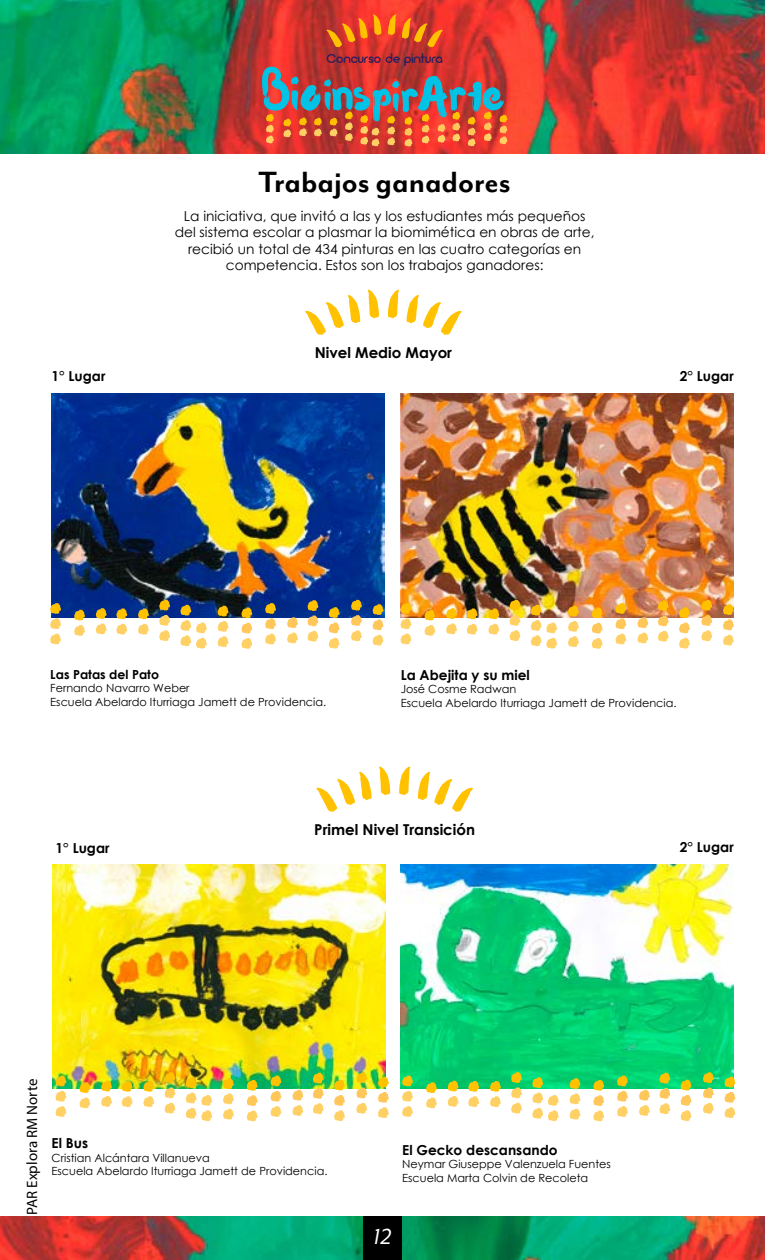
<style>
.page{position:relative;width:765px;height:1260px;background:#fff}
.page>*{position:absolute;margin:0;border:0;box-sizing:border-box;transform-origin:0 0}
.t1{font:700 33.75px "Mr Eaves Mod OT";color:#000}
.t2{font:italic 25px "Mr Eaves Mod OT";color:#fff}
.t3{font:700 15px "Century Gothic";color:#000}
.t4{font:15px "Myriad Pro";color:#000}
.t5{font:13.75px/16.5px "Century Gothic";color:#000;text-align:center}
.t6{font:700 13.75px "Century Gothic";color:#000}
.t7{font:13px "Arciform";color:#261e5d}
.t8{font:700 12.5px "Century Gothic";color:#000}
.t9{font:11.25px/13.5px "Century Gothic";color:#000}
</style>
<div class="page">
<img style="left:0;top:0;width:765px;height:153px">
<img style="left:0;top:1217px;width:765px;height:43px">
<svg style="left:305px;top:295px;width:55px;height:40px"></svg>
<svg style="left:368px;top:290px;width:11px;height:28px"></svg>
<svg style="left:407px;top:295px;width:55px;height:40px"></svg>
<svg style="left:388px;top:290px;width:11px;height:28px"></svg>
<svg style="left:316px;top:772px;width:56px;height:40px"></svg>
<svg style="left:379px;top:767px;width:11px;height:28px"></svg>
<svg style="left:418px;top:772px;width:55px;height:40px"></svg>
<svg style="left:399px;top:767px;width:12px;height:28px"></svg>
<img style="left:53px;top:864px;width:333px;height:224px">
<img style="left:52px;top:394px;width:333px;height:224px">
<img style="left:401px;top:864px;width:333px;height:224px">
<img style="left:401px;top:394px;width:333px;height:224px">
<svg style="left:74px;top:610px;width:11px;height:26px"></svg>
<svg style="left:96px;top:608px;width:11px;height:26px"></svg>
<svg style="left:116px;top:609px;width:11px;height:26px"></svg>
<svg style="left:138px;top:609px;width:11px;height:26px"></svg>
<svg style="left:50px;top:603px;width:11px;height:42px"></svg>
<svg style="left:159px;top:600px;width:11px;height:41px"></svg>
<svg style="left:218px;top:606px;width:11px;height:41px"></svg>
<svg style="left:242px;top:607px;width:10px;height:42px"></svg>
<svg style="left:265px;top:603px;width:11px;height:42px"></svg>
<svg style="left:308px;top:600px;width:11px;height:42px"></svg>
<svg style="left:329px;top:607px;width:11px;height:42px"></svg>
<svg style="left:351px;top:600px;width:11px;height:41px"></svg>
<svg style="left:373px;top:604px;width:11px;height:42px"></svg>
<svg style="left:181px;top:605px;width:26px;height:44px"></svg>
<svg style="left:287px;top:617px;width:11px;height:26px"></svg>
<svg style="left:426px;top:1082px;width:11px;height:26px"></svg>
<svg style="left:448px;top:1081px;width:11px;height:26px"></svg>
<svg style="left:468px;top:1081px;width:11px;height:26px"></svg>
<svg style="left:490px;top:1081px;width:11px;height:26px"></svg>
<svg style="left:402px;top:1076px;width:11px;height:41px"></svg>
<svg style="left:511px;top:1072px;width:11px;height:42px"></svg>
<svg style="left:570px;top:1078px;width:11px;height:42px"></svg>
<svg style="left:593px;top:1080px;width:11px;height:41px"></svg>
<svg style="left:617px;top:1076px;width:11px;height:41px"></svg>
<svg style="left:660px;top:1073px;width:10px;height:41px"></svg>
<svg style="left:681px;top:1080px;width:11px;height:41px"></svg>
<svg style="left:703px;top:1072px;width:11px;height:42px"></svg>
<svg style="left:725px;top:1077px;width:11px;height:41px"></svg>
<svg style="left:532px;top:1077px;width:27px;height:44px"></svg>
<svg style="left:639px;top:1090px;width:11px;height:26px"></svg>
<svg style="left:80px;top:1082px;width:11px;height:26px"></svg>
<svg style="left:101px;top:1081px;width:11px;height:26px"></svg>
<svg style="left:122px;top:1081px;width:11px;height:26px"></svg>
<svg style="left:144px;top:1081px;width:10px;height:26px"></svg>
<svg style="left:56px;top:1076px;width:11px;height:41px"></svg>
<svg style="left:165px;top:1072px;width:11px;height:42px"></svg>
<svg style="left:223px;top:1078px;width:11px;height:42px"></svg>
<svg style="left:247px;top:1080px;width:11px;height:41px"></svg>
<svg style="left:271px;top:1076px;width:11px;height:41px"></svg>
<svg style="left:313px;top:1073px;width:11px;height:41px"></svg>
<svg style="left:334px;top:1080px;width:11px;height:41px"></svg>
<svg style="left:356px;top:1072px;width:11px;height:42px"></svg>
<svg style="left:378px;top:1077px;width:11px;height:41px"></svg>
<svg style="left:186px;top:1077px;width:26px;height:44px"></svg>
<svg style="left:293px;top:1090px;width:11px;height:26px"></svg>
<svg style="left:425px;top:610px;width:11px;height:26px"></svg>
<svg style="left:446px;top:608px;width:11px;height:26px"></svg>
<svg style="left:467px;top:609px;width:11px;height:26px"></svg>
<svg style="left:489px;top:609px;width:10px;height:26px"></svg>
<svg style="left:401px;top:603px;width:11px;height:42px"></svg>
<svg style="left:510px;top:600px;width:11px;height:41px"></svg>
<svg style="left:568px;top:606px;width:11px;height:41px"></svg>
<svg style="left:592px;top:607px;width:11px;height:42px"></svg>
<svg style="left:616px;top:603px;width:11px;height:42px"></svg>
<svg style="left:658px;top:600px;width:11px;height:42px"></svg>
<svg style="left:679px;top:607px;width:11px;height:42px"></svg>
<svg style="left:701px;top:600px;width:11px;height:41px"></svg>
<svg style="left:723px;top:604px;width:11px;height:42px"></svg>
<svg style="left:531px;top:605px;width:26px;height:44px"></svg>
<svg style="left:638px;top:617px;width:11px;height:26px"></svg>
<svg style="left:262px;top:67px;width:246px;height:80px"></svg>
<svg style="left:326px;top:18px;width:41px;height:29px"></svg>
<svg style="left:373px;top:14px;width:8px;height:21px"></svg>
<svg style="left:402px;top:18px;width:41px;height:29px"></svg>
<svg style="left:388px;top:14px;width:8px;height:21px"></svg>
<div style="left:363px;top:1216px;width:39px;height:44px;background:#000"></div>
<p class="t6" style="left:52px;top:366px;width:55px">1° Lugar</p>
<p class="t7" style="left:327px;top:51px;width:118px">Concurso de pintura</p>
<h1 class="t1" style="left:259px;top:163px;width:254px">Trabajos ganadores</h1>
<p class="t5" style="left:175px;top:207px;width:421px">La iniciativa, que invitó a las y los estudiantes más pequeños del sistema escolar a plasmar la biomimética en obras de arte, recibió un total de 434 pinturas en las cuatro categorías en competencia. Estos son los trabajos ganadores:</p>
<h3 class="t3" style="left:315px;top:342px;width:139px">Nivel Medio Mayor</h3>
<p class="t6" style="left:680px;top:366px;width:55px">2° Lugar</p>
<p class="t8" style="left:50px;top:665px;width:110px">Las Patas del Pato</p>
<p class="t9" style="left:50px;top:681px;width:277px">Fernando Navarro Weber<br>Escuela Abelardo Iturriaga Jamett de Providencia.</p>
<p class="t6" style="left:401px;top:664px;width:131px">La Abejita y su miel</p>
<p class="t9" style="left:401px;top:682px;width:277px">José Cosme Radwan<br>Escuela Abelardo Iturriaga Jamett de Providencia.</p>
<p class="t6" style="left:56px;top:838px;width:55px">1° Lugar</p>
<h3 class="t3" style="left:314px;top:818px;width:162px">Primel Nivel Transición</h3>
<p class="t6" style="left:680px;top:837px;width:55px">2° Lugar</p>
<h3 class="t4" style="left:23px;top:1215px;width:138px;rotate:-90deg">PAR Explora RM Norte</h3>
<p class="t6" style="left:52px;top:1133px;width:38px">El Bus</p>
<p class="t9" style="left:52px;top:1151px;width:277px">Cristian Alcántara Villanueva<br>Escuela Abelardo Iturriaga Jamett de Providencia.</p>
<p class="t6" style="left:402px;top:1139px;width:157px">El Gecko descansando</p>
<p class="t9" style="left:402px;top:1157px;width:210px">Neymar Giuseppe Valenzuela Fuentes<br>Escuela Marta Colvin de Recoleta</p>
<h2 class="t2" style="left:373px;top:1223px;width:20px">12</h2>
</div>
